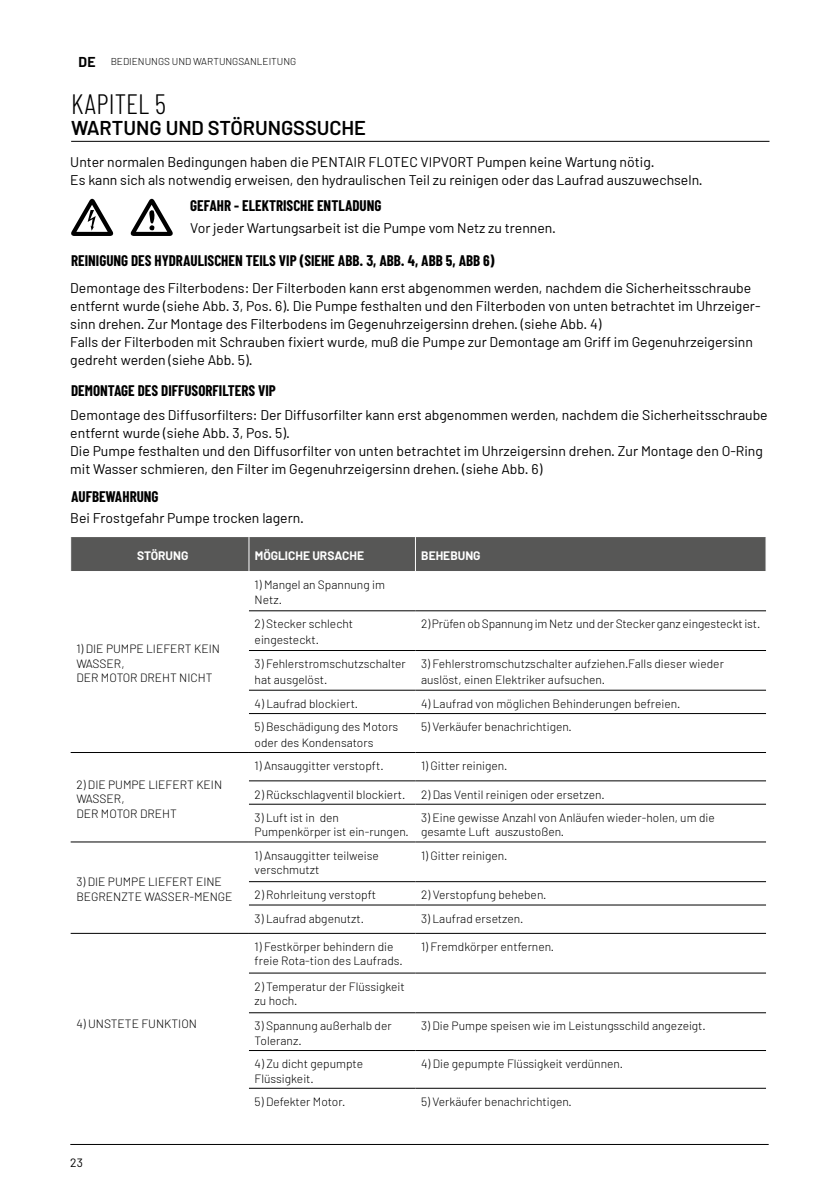
<style>
.page{position:relative;width:840px;height:1191px;background:#fff}
.page>*{position:absolute;margin:0;border:0;box-sizing:border-box;transform-origin:0 0}
.t1{font:300 28px "Barlow Condensed";color:#000}
.t2{font:600 20px "Barlow";color:#000}
.t3{font:700 15px "Barlow Condensed";color:#000}
.t4{font:14px/18px "Barlow";color:#000}
.t5{font:300 12px/14.4px "Barlow";color:#000}
.t6{font:700 12px "Barlow";color:#fff}
.t7{font:12px "Barlow";color:#000}
.t8{font:300 10px "Barlow";color:#000}
.s1{font-weight:700;font-size:14px}
</style>
<div class="page">
<hr style="left:70px;top:1144px;width:698px;height:1px;background:#000">
<hr style="left:71px;top:141px;width:698px;height:1px;background:#000">
<svg style="left:130px;top:198px;width:43px;height:38px"></svg>
<svg style="left:71px;top:198px;width:43px;height:38px"></svg>
<div style="left:71px;top:537px;width:694px;height:34px;background:#575756"></div>
<svg style="left:71px;top:611px;width:694px;height:477px"></svg>
<hr style="left:248px;top:537px;width:1px;height:34px;background:#fff">
<hr style="left:415px;top:537px;width:1px;height:34px;background:#fff">
<hr style="left:249px;top:610px;width:166px;height:1px;background:#000">
<hr style="left:415px;top:610px;width:350px;height:1px;background:#000">
<hr style="left:249px;top:650px;width:166px;height:1px;background:#000">
<hr style="left:415px;top:650px;width:350px;height:1px;background:#000">
<hr style="left:249px;top:690px;width:166px;height:1px;background:#000">
<hr style="left:415px;top:690px;width:350px;height:1px;background:#000">
<hr style="left:249px;top:713px;width:166px;height:1px;background:#000">
<hr style="left:415px;top:713px;width:350px;height:1px;background:#000">
<hr style="left:249px;top:752px;width:166px;height:1px;background:#000">
<hr style="left:415px;top:752px;width:350px;height:1px;background:#000">
<hr style="left:249px;top:780px;width:166px;height:1px;background:#000">
<hr style="left:415px;top:780px;width:350px;height:1px;background:#000">
<hr style="left:249px;top:804px;width:166px;height:1px;background:#000">
<hr style="left:415px;top:804px;width:350px;height:1px;background:#000">
<hr style="left:71px;top:841px;width:178px;height:1px;background:#000">
<hr style="left:249px;top:841px;width:166px;height:1px;background:#000">
<hr style="left:415px;top:841px;width:350px;height:1px;background:#000">
<hr style="left:249px;top:881px;width:166px;height:1px;background:#000">
<hr style="left:415px;top:881px;width:350px;height:1px;background:#000">
<hr style="left:249px;top:904px;width:166px;height:1px;background:#000">
<hr style="left:415px;top:904px;width:350px;height:1px;background:#000">
<hr style="left:249px;top:933px;width:166px;height:1px;background:#000">
<hr style="left:415px;top:933px;width:350px;height:1px;background:#000">
<hr style="left:249px;top:972px;width:166px;height:1px;background:#000">
<hr style="left:415px;top:972px;width:350px;height:1px;background:#000">
<hr style="left:249px;top:1012px;width:166px;height:1px;background:#000">
<hr style="left:415px;top:1012px;width:350px;height:1px;background:#000">
<hr style="left:249px;top:1050px;width:166px;height:1px;background:#000">
<hr style="left:415px;top:1050px;width:350px;height:1px;background:#000">
<hr style="left:249px;top:1088px;width:166px;height:1px;background:#000">
<hr style="left:415px;top:1088px;width:350px;height:1px;background:#000">
<hr style="left:71px;top:933px;width:178px;height:1px;background:#000">
<hr style="left:71px;top:752px;width:178px;height:1px;background:#000">
<p class="t8" style="left:79px;top:55px;width:219px"><span class="s1">DE</span> BEDIENUNGS UND WARTUNGSANLEITUNG</p>
<h1 class="t1" style="left:71px;top:87px;width:96px">KAPITEL 5</h1>
<h2 class="t2" style="left:71px;top:115px;width:296px">WARTUNG UND STÖRUNGSSUCHE</h2>
<p class="t4" style="left:70px;top:152px;width:633px">Unter normalen Bedingungen haben die PENTAIR FLOTEC VIPVORT Pumpen keine Wartung nötig.<br>Es kann sich als notwendig erweisen, den hydraulischen Teil zu reinigen oder das Laufrad auszuwechseln.</p>
<p class="t3" style="left:190px;top:196px;width:193px">GEFAHR - ELEKTRISCHE ENTLADUNG</p>
<p class="t4" style="left:190px;top:219px;width:367px">Vor jeder Wartungsarbeit ist die Pumpe vom Netz zu trennen.</p>
<p class="t3" style="left:71px;top:251px;width:424px">REINIGUNG DES HYDRAULISCHEN TEILS VIP (SIEHE ABB. 3, ABB. 4, ABB 5, ABB 6)</p>
<p class="t4" style="left:70px;top:279px;width:691px">Demontage des Filterbodens: Der Filterboden kann erst abgenommen werden, nachdem die Sicherheitsschraube entfernt wurde (siehe Abb. 3, Pos. 6). Die Pumpe festhalten und den Filterboden von unten betrachtet im Uhrzeiger&shy;sinn drehen. Zur Montage des Filterbodens im Gegenuhrzeigersinn drehen. (siehe Abb. 4)<br>Falls der Filterboden mit Schrauben fixiert wurde, muß die Pumpe zur Demontage am Griff im Gegenuhrzeigersinn gedreht werden (siehe Abb. 5).</p>
<p class="t3" style="left:71px;top:381px;width:206px">DEMONTAGE DES DIFFUSORFILTERS VIP</p>
<p class="t4" style="left:70px;top:405px;width:698px">Demontage des Diffusorfilters: Der Diffusorfilter kann erst abgenommen werden, nachdem die Sicherheitsschraube entfernt wurde (siehe Abb. 3, Pos. 5).<br>Die Pumpe festhalten und den Diffusorfilter von unten betrachtet im Uhrzeigersinn drehen. Zur Montage den O-Ring mit Wasser schmieren, den Filter im Gegenuhrzeigersinn drehen. (siehe Abb. 6)</p>
<p class="t4" style="left:70px;top:508px;width:235px">Bei Frostgefahr Pumpe trocken lagern.</p>
<p class="t3" style="left:71px;top:487px;width:89px">AUFBEWAHRUNG</p>
<p class="t6" style="left:137px;top:548px;width:53px">STÖRUNG</p>
<p class="t6" style="left:255px;top:548px;width:111px">MÖGLICHE URSACHE</p>
<p class="t6" style="left:421px;top:548px;width:61px">BEHEBUNG</p>
<p class="t5" style="left:76px;top:641px;width:145px">1) DIE PUMPE LIEFERT KEIN<br>WASSER,<br>DER MOTOR DREHT NICHT</p>
<p class="t5" style="left:76px;top:777px;width:147px">2) DIE PUMPE LIEFERT KEIN<br>WASSER,<br>DER MOTOR DREHT</p>
<p class="t5" style="left:76px;top:874px;width:158px">3) DIE PUMPE LIEFERT EINE<br>BEGRENZTE WASSER-MENGE</p>
<p class="t5" style="left:76px;top:1016px;width:122px">4) UNSTETE FUNKTION</p>
<p class="t7" style="left:70px;top:1154px;width:14px">23</p>
<p class="t5" style="left:254px;top:576px;width:132px;line-height:15.6px">1) Mangel an Spannung im<br>Netz.</p>
<p class="t5" style="left:254px;top:616px;width:100px;line-height:15.6px">2) Stecker schlecht eingesteckt.</p>
<p class="t5" style="left:421px;top:616px;width:340px">2) Prüfen ob Spannung im Netz und der Stecker ganz eingesteckt ist.</p>
<p class="t5" style="left:254px;top:656px;width:153px;line-height:15.6px">3) Fehlerstromschutzschalter hat ausgelöst.</p>
<p class="t5" style="left:421px;top:656px;width:304px;line-height:15.6px">3) Fehlerstromschutzschalter aufziehen.Falls dieser wieder auslöst, einen Elektriker aufsuchen.</p>
<p class="t5" style="left:254px;top:696px;width:105px">4) Laufrad blockiert.</p>
<p class="t5" style="left:421px;top:696px;width:260px">4) Laufrad von möglichen Behinderungen befreien.</p>
<p class="t5" style="left:254px;top:719px;width:145px;line-height:15.6px">5) Beschädigung des Motors oder des Kondensators</p>
<p class="t5" style="left:421px;top:719px;width:152px">5) Verkäufer benachrichtigen.</p>
<p class="t5" style="left:254px;top:758px;width:130px">1) Ansauggitter verstopft.</p>
<p class="t5" style="left:421px;top:758px;width:88px">1) Gitter reinigen.</p>
<p class="t5" style="left:254px;top:786px;width:152px">2) Rückschlagventil blockiert.</p>
<p class="t5" style="left:421px;top:786px;width:185px">2) Das Ventil reinigen oder ersetzen.</p>
<p class="t5" style="left:254px;top:810px;width:156px">3) Luft ist in den<br>Pumpenkörper ist ein-rungen.</p>
<p class="t5" style="left:421px;top:810px;width:295px">3) Eine gewisse Anzahl von Anläufen wieder-holen, um die gesamte Luft auszustoßen.</p>
<p class="t5" style="left:254px;top:847px;width:126px">1) Ansauggitter teilweise verschmutzt</p>
<p class="t5" style="left:421px;top:847px;width:88px">1) Gitter reinigen.</p>
<p class="t5" style="left:254px;top:887px;width:123px">2) Rohrleitung verstopft</p>
<p class="t5" style="left:421px;top:887px;width:127px">2) Verstopfung beheben.</p>
<p class="t5" style="left:254px;top:911px;width:111px">3) Laufrad abgenutzt.</p>
<p class="t5" style="left:421px;top:911px;width:104px">3) Laufrad ersetzen.</p>
<p class="t5" style="left:254px;top:939px;width:150px">1) Festkörper behindern die freie Rota-tion des Laufrads.</p>
<p class="t5" style="left:421px;top:939px;width:135px">1) Fremdkörper entfernen.</p>
<p class="t5" style="left:254px;top:979px;width:151px">2) Temperatur der Flüssigkeit zu hoch.</p>
<p class="t5" style="left:254px;top:1018px;width:138px">3) Spannung außerhalb der<br>Toleranz.</p>
<p class="t5" style="left:421px;top:1018px;width:286px">3) Die Pumpe speisen wie im Leistungsschild angezeigt.</p>
<p class="t5" style="left:254px;top:1056px;width:110px">4) Zu dicht gepumpte<br>Flüssigkeit.</p>
<p class="t5" style="left:421px;top:1056px;width:203px">4) Die gepumpte Flüssigkeit verdünnen.</p>
<p class="t5" style="left:254px;top:1094px;width:92px">5) Defekter Motor.</p>
<p class="t5" style="left:421px;top:1094px;width:152px">5) Verkäufer benachrichtigen.</p>
</div>
